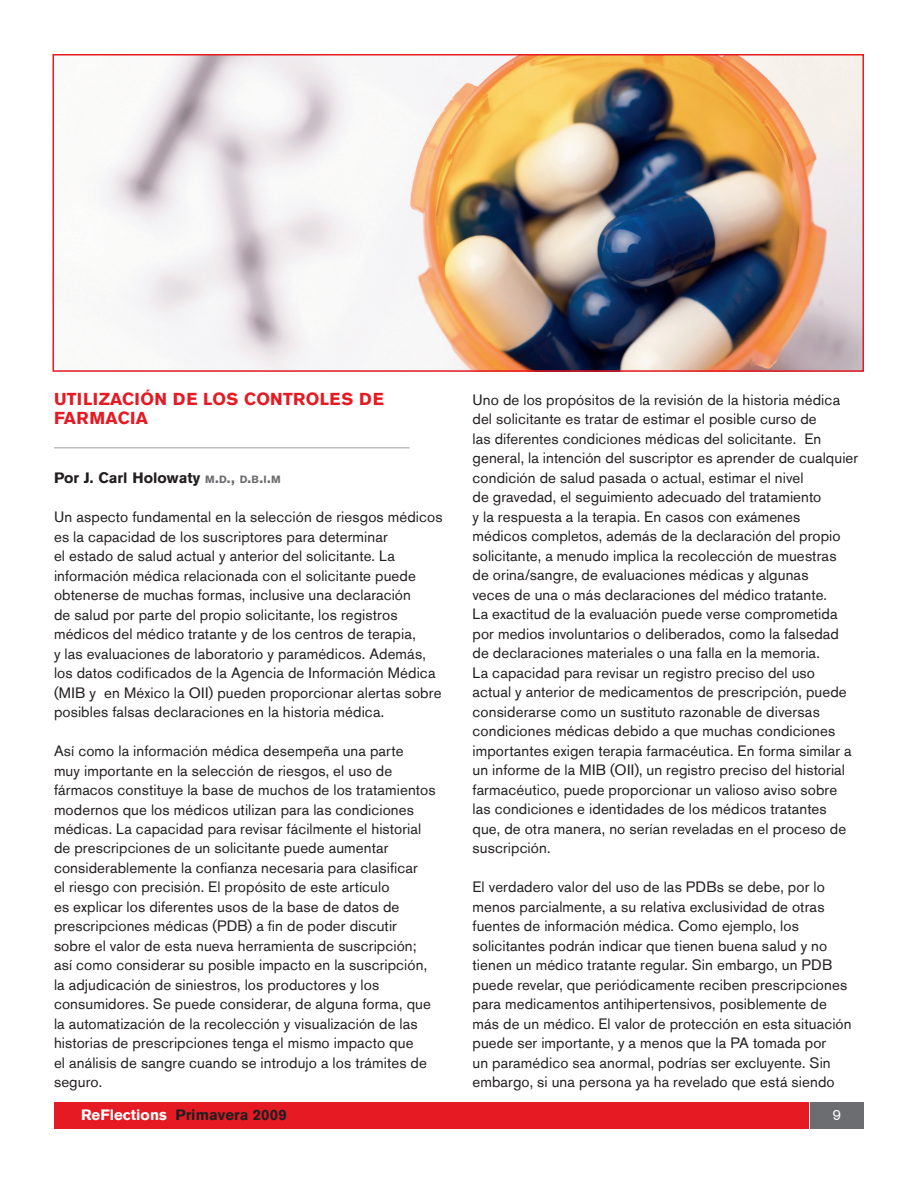
<style>
.page{position:relative;width:918px;height:1188px;background:#fff}
.page>*{position:absolute;margin:0;border:0;box-sizing:border-box;transform-origin:0 0}
.t1{font:700 17.25px/19.5px "Akzidenz Grotesk Std";letter-spacing:.015em;color:#e51a23}
.t2{font:15px/19.5px "Akzidenz Grotesk Std";letter-spacing:.01em;color:#231f20}
.t3{font:700 15px "Akzidenz Grotesk Std";color:#231f20}
.t4{font:15px "Akzidenz Grotesk Std";color:#fff}
.s1{font-size:10.5px;color:#6c6d70}
.s2{color:#6c6d70}
.s3{color:#fff}
</style>
<div class="page">
<div style="left:54px;top:1102px;width:754px;height:28px;background:#e51a23"></div>
<div style="left:810px;top:1102px;width:54px;height:28px;background:#6c6d70"></div>
<hr style="left:54px;top:447px;width:356px;height:1px;background:#bcbdc0">
<img style="left:99px;top:57px;width:762px;height:312px">
<div style="left:52px;top:54px;width:812px;height:318px;border:2px solid #e51a23"></div>
<p class="t1" style="left:54px;top:389px;width:331px">UTILIZACIÓN DE LOS CONTROLES DE<br>FARMACIA</p>
<p class="t3" style="left:54px;top:469px;width:228px">Por J. Carl Holowaty <span class="s1">m</span><span class="s2">.</span><span class="s1">d</span><span class="s2">.,</span> <span class="s1">d</span><span class="s2">.</span><span class="s1">b</span><span class="s2">.</span><span class="s1">i</span><span class="s2">.</span><span class="s1">m</span></p>
<p class="t2" style="left:54px;top:507px;width:390px">Un aspecto fundamental en la selección de riesgos médicos es la capacidad de los suscriptores para determinar<br>el estado de salud actual y anterior del solicitante. La información médica relacionada con el solicitante puede obtenerse de muchas formas, inclusive una declaración<br>de salud por parte del propio solicitante, los registros médicos del médico tratante y de los centros de terapia,<br>y las evaluaciones de laboratorio y paramédicos. Además, los datos codificados de la Agencia de Información Médica (MIB y en México la OII) pueden proporcionar alertas sobre posibles falsas declaraciones en la historia médica.</p>
<p class="t2" style="left:54px;top:741px;width:383px">Así como la información médica desempeña una parte<br>muy importante en la selección de riesgos, el uso de fármacos constituye la base de muchos de los tratamientos modernos que los médicos utilizan para las condiciones médicas. La capacidad para revisar fácilmente el historial de prescripciones de un solicitante puede aumentar considerablemente la confianza necesaria para clasificar<br>el riesgo con precisión. El propósito de este artículo<br>es explicar los diferentes usos de la base de datos de prescripciones médicas (PDB) a fin de poder discutir sobre el valor de esta nueva herramienta de suscripción; así como considerar su posible impacto en la suscripción, la adjudicación de siniestros, los productores y los consumidores. Se puede considerar, de alguna forma, que la automatización de la recolección y visualización de las historias de prescripciones tenga el mismo impacto que<br>el análisis de sangre cuando se introdujo a los trámites de seguro.</p>
<p class="t2" style="left:472px;top:390px;width:387px">Uno de los propósitos de la revisión de la historia médica del solicitante es tratar de estimar el posible curso de<br>las diferentes condiciones médicas del solicitante. En general, la intención del suscriptor es aprender de cualquier condición de salud pasada o actual, estimar el nivel<br>de gravedad, el seguimiento adecuado del tratamiento<br>y la respuesta a la terapia. En casos con exámenes médicos completos, además de la declaración del propio solicitante, a menudo implica la recolección de muestras<br>de orina/sangre, de evaluaciones médicas y algunas<br>veces de una o más declaraciones del médico tratante.<br>La exactitud de la evaluación puede verse comprometida por medios involuntarios o deliberados, como la falsedad de declaraciones materiales o una falla en la memoria.<br>La capacidad para revisar un registro preciso del uso<br>actual y anterior de medicamentos de prescripción, puede considerarse como un sustituto razonable de diversas condiciones médicas debido a que muchas condiciones importantes exigen terapia farmacéutica. En forma similar a un informe de la MIB (OII), un registro preciso del historial farmacéutico, puede proporcionar un valioso aviso sobre las condiciones e identidades de los médicos tratantes que, de otra manera, no serían reveladas en el proceso de suscripción.</p>
<p class="t2" style="left:472px;top:877px;width:381px">El verdadero valor del uso de las PDBs se debe, por lo menos parcialmente, a su relativa exclusividad de otras fuentes de información médica. Como ejemplo, los solicitantes podrán indicar que tienen buena salud y no tienen un médico tratante regular. Sin embargo, un PDB puede revelar, que periódicamente reciben prescripciones para medicamentos antihipertensivos, posiblemente de más de un médico. El valor de protección en esta situación puede ser importante, y a menos que la PA tomada por<br>un paramédico sea anormal, podrías ser excluyente. Sin embargo, si una persona ya ha revelado que está siendo</p>
<p class="t3" style="left:81px;top:1106px;width:207px"><span class="s3">ReFlections</span> Primavera 2009</p>
<p class="t4" style="left:832px;top:1106px;width:10px">9</p>
</div>
